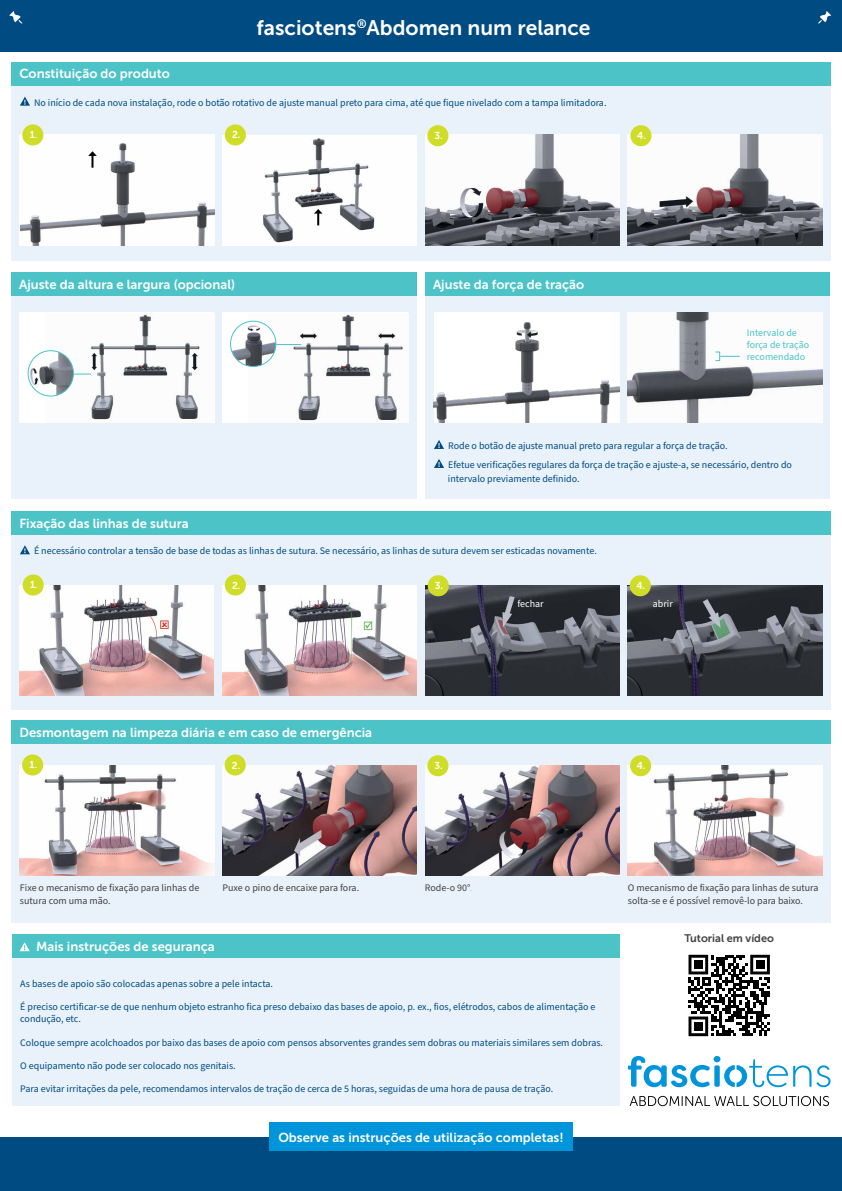
<style>
.page{position:relative;width:842px;height:1191px;background:#fff}
.page>*{position:absolute;margin:0;border:0;box-sizing:border-box;transform-origin:0 0}
.t1{font:21px "Museo Sans 700";color:#fff}
.t2{font:13px "Museo Sans 700";color:#fff}
.t3{font:11px "Museo Sans 700";color:#414042}
.t4{font:10px/12px "Source Sans Pro";color:#004b82}
.t5{font:10px/13px "Source Sans Pro";color:#414042}
.t6{font:10px/12px "Source Sans Pro";color:#4cc3c7}
.t7{font:10px "Museo Sans 700";color:#fff}
.t8{font:10px "Source Sans Pro";color:#fff}
.s1{font-family:"Source Sans Pro"}
.s2{font-family:"Museo Sans Cond 100";font-size:9px}
</style>
<div class="page">
<div style="left:0;top:0;width:842px;height:51px;background:#004b82"></div>
<div style="left:0;top:1137px;width:842px;height:54px;background:#004b82"></div>
<div style="left:11px;top:62px;width:820px;height:199px;background:#e9f2fb"></div>
<div style="left:11px;top:720px;width:820px;height:203px;background:#e9f2fb"></div>
<div style="left:12px;top:934px;width:607px;height:171px;background:#e9f2fb"></div>
<div style="left:425px;top:272px;width:405px;height:227px;background:#e9f2fb"></div>
<img style="left:223px;top:136px;width:194px;height:110px">
<img style="left:425px;top:135px;width:194px;height:110px">
<img style="left:20px;top:135px;width:194px;height:110px">
<img style="left:628px;top:135px;width:194px;height:110px">
<div style="left:22px;top:124px;width:21px;height:21px;background:#d0dd28;border-radius:50%"></div>
<div style="left:225px;top:124px;width:21px;height:21px;background:#d0dd28;border-radius:50%"></div>
<div style="left:427px;top:125px;width:21px;height:21px;background:#d0dd28;border-radius:50%"></div>
<div style="left:630px;top:125px;width:21px;height:21px;background:#d0dd28;border-radius:50%"></div>
<svg style="left:20px;top:97px;width:10px;height:9px"></svg>
<svg style="left:434px;top:440px;width:10px;height:9px"></svg>
<svg style="left:434px;top:459px;width:10px;height:9px"></svg>
<svg style="left:88px;top:151px;width:9px;height:17px"></svg>
<svg style="left:314px;top:209px;width:9px;height:16px"></svg>
<img style="left:628px;top:312px;width:194px;height:111px">
<div style="left:715px;top:351px;width:5px;height:10px;border:1px solid #4cc3c7"></div>
<svg style="left:720px;top:356px;width:20px;height:1px"></svg>
<img style="left:20px;top:765px;width:194px;height:111px">
<img style="left:628px;top:765px;width:194px;height:111px">
<img style="left:223px;top:765px;width:194px;height:111px">
<img style="left:425px;top:765px;width:194px;height:111px">
<div style="left:434px;top:312px;width:186px;height:111px;background:#fff"></div>
<img style="left:434px;top:322px;width:186px;height:100px">
<div style="left:22px;top:754px;width:21px;height:21px;background:#d0dd28;border-radius:50%"></div>
<div style="left:225px;top:754px;width:21px;height:21px;background:#d0dd28;border-radius:50%"></div>
<div style="left:427px;top:755px;width:21px;height:21px;background:#d0dd28;border-radius:50%"></div>
<div style="left:630px;top:755px;width:21px;height:21px;background:#d0dd28;border-radius:50%"></div>
<div style="left:269px;top:1122px;width:304px;height:28px;background:#0095da"></div>
<div style="left:11px;top:62px;width:820px;height:23px;background:#4cc3c7"></div>
<div style="left:11px;top:511px;width:820px;height:198px;background:#e9f2fb"></div>
<img style="left:425px;top:585px;width:194px;height:111px">
<img style="left:628px;top:585px;width:194px;height:111px">
<img style="left:20px;top:585px;width:194px;height:111px">
<img style="left:223px;top:585px;width:194px;height:111px">
<svg style="left:20px;top:545px;width:10px;height:9px"></svg>
<div style="left:23px;top:574px;width:21px;height:21px;background:#d0dd28;border-radius:50%"></div>
<div style="left:225px;top:574px;width:21px;height:21px;background:#d0dd28;border-radius:50%"></div>
<div style="left:428px;top:575px;width:21px;height:21px;background:#d0dd28;border-radius:50%"></div>
<div style="left:630px;top:575px;width:21px;height:21px;background:#d0dd28;border-radius:50%"></div>
<div style="left:11px;top:511px;width:820px;height:24px;background:#4cc3c7"></div>
<div style="left:11px;top:272px;width:406px;height:227px;background:#e9f2fb"></div>
<div style="left:20px;top:312px;width:194px;height:111px;background:#fff"></div>
<img style="left:46px;top:314px;width:154px;height:106px">
<div style="left:223px;top:312px;width:185px;height:111px;background:#fff"></div>
<img style="left:250px;top:314px;width:153px;height:107px">
<img style="left:90px;top:351px;width:9px;height:19px">
<img style="left:191px;top:351px;width:9px;height:19px">
<div style="left:11px;top:272px;width:406px;height:24px;background:#4cc3c7"></div>
<div style="left:11px;top:720px;width:820px;height:24px;background:#4cc3c7"></div>
<div style="left:425px;top:272px;width:405px;height:24px;background:#4cc3c7"></div>
<div style="left:12px;top:934px;width:607px;height:24px;background:#4cc3c7"></div>
<svg style="left:20px;top:942px;width:10px;height:9px"></svg>
<svg style="left:9px;top:11px;width:14px;height:12px"></svg>
<svg style="left:818px;top:11px;width:13px;height:12px"></svg>
<img style="left:28px;top:351px;width:45px;height:44px">
<div style="left:28px;top:350px;width:46px;height:46px;border:1px solid #4cc3c7;border-radius:50%"></div>
<img style="left:231px;top:321px;width:45px;height:45px;border-radius:23px">
<div style="left:230px;top:321px;width:46px;height:46px;border:1px solid #4cc3c7;border-radius:50%"></div>
<svg style="left:74px;top:373px;width:17px;height:1px"></svg>
<svg style="left:276px;top:344px;width:25px;height:1px"></svg>
<svg style="left:628px;top:1056px;width:202px;height:31px"></svg>
<svg style="left:630px;top:1095px;width:199px;height:11px"></svg>
<svg style="left:688px;top:954px;width:82px;height:82px"></svg>
<div style="left:694px;top:960px;width:8px;height:8px;background:#000"></div>
<div style="left:756px;top:960px;width:8px;height:8px;background:#000"></div>
<div style="left:694px;top:1022px;width:8px;height:8px;background:#000"></div>
<h2 class="t2" style="left:19px;top:67px;width:152px">Constituição do produto</h2>
<h1 class="t1" style="left:257px;top:16px;width:335px">fasciotens<sup>®</sup>Abdomen num relance</h1>
<p class="t4" style="left:34px;top:97px;width:574px">No início de cada nova instalação, rode o botão rotativo de ajuste manual preto para cima, até que fique nivelado com a tampa limitadora.</p>
<p class="t7" style="left:30px;top:129px;width:9px">1<span class="s1">.</span></p>
<p class="t7" style="left:232px;top:129px;width:10px">2.</p>
<p class="t7" style="left:435px;top:130px;width:10px">3.</p>
<p class="t7" style="left:637px;top:130px;width:10px">4.</p>
<h2 class="t2" style="left:19px;top:277px;width:217px">Ajuste da altura e largura (opcional)</h2>
<h2 class="t2" style="left:19px;top:516px;width:171px">Fixação das linhas de sutura</h2>
<h2 class="t2" style="left:433px;top:277px;width:153px">Ajuste da força de tração</h2>
<p class="t6" style="left:747px;top:327px;width:64px">Intervalo de força de tração recomendado</p>
<p class="t4" style="left:448px;top:436px;width:345px;line-height:19px">Rode o botão de ajuste manual preto para regular a força de tração.<br>Efetue verificações regulares da força de tração e ajuste-a, se necessário, dentro do</p>
<p class="t4" style="left:448px;top:473px;width:133px">intervalo previamente definido.</p>
<p class="t4" style="left:34px;top:545px;width:564px">É necessário controlar a tensão de base de todas as linhas de sutura. Se necessário, as linhas de sutura devem ser esticadas novamente.</p>
<p class="t7" style="left:30px;top:579px;width:9px">1<span class="s1">.</span></p>
<p class="t7" style="left:232px;top:579px;width:10px">2.</p>
<p class="t7" style="left:435px;top:580px;width:10px">3.</p>
<p class="t7" style="left:636px;top:580px;width:10px">4.</p>
<h2 class="t2" style="left:19px;top:725px;width:354px">Desmontagem na limpeza diária e em caso de emergência</h2>
<p class="t8" style="left:517px;top:597px;width:28px">fechar</p>
<p class="t8" style="left:653px;top:597px;width:22px">abrir</p>
<p class="t7" style="left:30px;top:759px;width:9px">1<span class="s1">.</span></p>
<p class="t7" style="left:232px;top:759px;width:10px">2.</p>
<p class="t7" style="left:435px;top:760px;width:10px">3.</p>
<p class="t7" style="left:637px;top:760px;width:10px">4.</p>
<p class="t5" style="left:20px;top:882px;width:181px">Fixe o mecanismo de fixação para linhas de sutura com uma mão.</p>
<p class="t5" style="left:425px;top:882px;width:48px">Rode-o 90°<span class="s2">.</span></p>
<p class="t5" style="left:628px;top:882px;width:192px">O mecanismo de fixação para linhas de sutura solta-se e é possível removê-lo para baixo.</p>
<p class="t5" style="left:223px;top:882px;width:138px">Puxe o pino de encaixe para fora.</p>
<h2 class="t2" style="left:36px;top:939px;width:180px">Mais instruções de segurança</h2>
<p class="t4" style="left:20px;top:978px;width:254px">As bases de apoio são colocadas apenas sobre a pele intacta.</p>
<p class="t4" style="left:20px;top:1001px;width:577px">É preciso certificar-se de que nenhum objeto estranho fica preso debaixo das bases de apoio, p. ex., fios, elétrodos, cabos de alimentação e condução, etc.</p>
<p class="t4" style="left:20px;top:1036px;width:584px">Coloque sempre acolchoados por baixo das bases de apoio com pensos absorventes grandes sem dobras ou materiais similares sem dobras.</p>
<p class="t4" style="left:20px;top:1060px;width:217px">O equipamento não pode ser colocado nos genitais.</p>
<p class="t4" style="left:20px;top:1083px;width:534px">Para evitar irritações da pele, recomendamos intervalos de tração de cerca de 5 horas, seguidas de uma hora de pausa de tração.</p>
<h2 class="t2" style="left:278px;top:1129px;width:287px">Observe as instruções de utilização completas!</h2>
<p class="t3" style="left:684px;top:932px;width:91px">Tutorial em vídeo</p>
</div>
